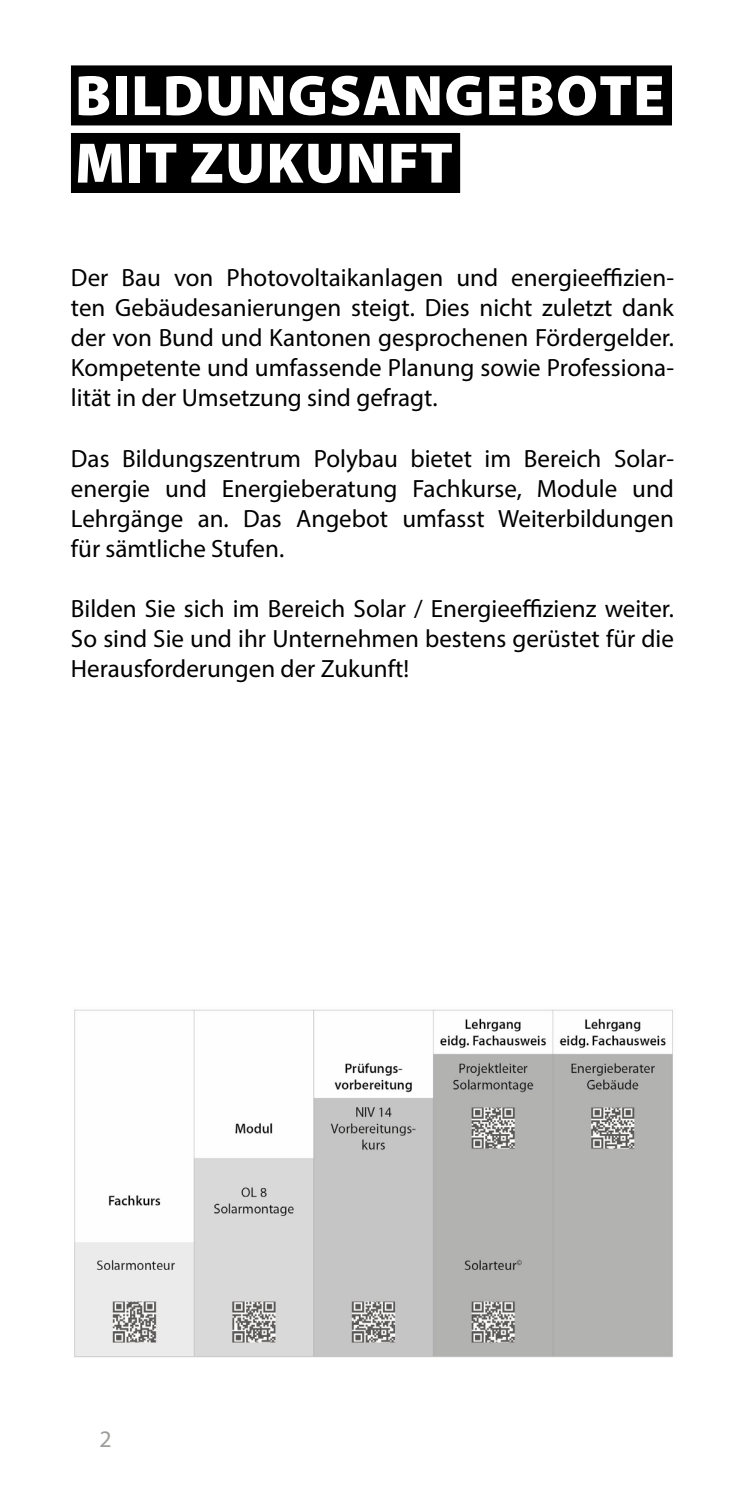
<style>
.page{position:relative;width:745px;height:1489px;background:#fff}
.page>*{position:absolute;margin:0;border:0;box-sizing:border-box;transform-origin:0 0}
.t1{font:900 57.5px/67.5px "Myriad Pro";letter-spacing:.02em;color:#fff}
.t2{font:25px/30px "Myriad Pro";color:#000;text-align:justify}
.t3{font:23.75px "Myriad Pro";color:#9d9d9c}
</style>
<div class="page">
<div style="left:71px;top:65px;width:600px;height:60px;background:#000"></div>
<div style="left:71px;top:133px;width:389px;height:60px;background:#000"></div>
<img style="left:74px;top:1009px;width:599px;height:348px">
<h1 class="t1" style="left:75px;top:60px;width:591px">BILDUNGSANGEBOTE<br>MIT ZUKUNFT</h1>
<p class="t2" style="left:71px;top:262px;width:604px">Der Bau von Photovoltaikanlagen und energieeffizien&shy;ten Gebäudesanierungen steigt. Dies nicht zuletzt dank der von Bund und Kantonen gesprochenen Fördergelder.<br>Kompetente und umfassende Planung sowie Professiona&shy;lität in der Umsetzung sind gefragt.</p>
<p class="t2" style="left:71px;top:442px;width:604px">Das Bildungszentrum Polybau bietet im Bereich Solar&shy;energie und Energieberatung Fachkurse, Module und Lehrgänge an. Das Angebot umfasst Weiterbildungen für sämtliche Stufen.</p>
<p class="t2" style="left:71px;top:592px;width:604px">Bilden Sie sich im Bereich Solar / Energieeffizienz weiter.<br>So sind Sie und ihr Unternehmen bestens gerüstet für die Herausforderungen der Zukunft!</p>
<p class="t3" style="left:99px;top:1423px;width:14px">2</p>
</div>
